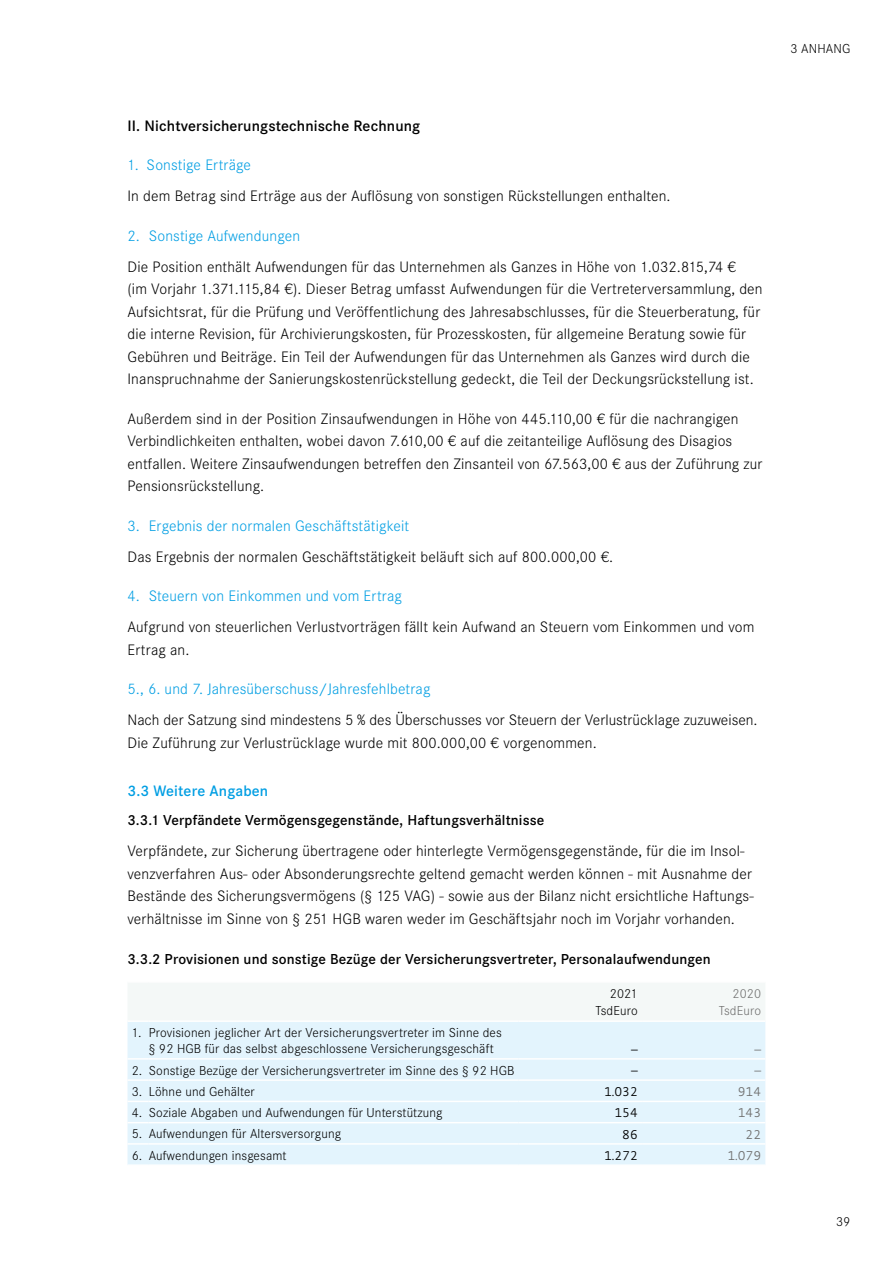
<style>
.page{position:relative;width:893px;height:1263px;background:#fff}
.page>*{position:absolute;margin:0;border:0;box-sizing:border-box;transform-origin:0 0}
.t1{font:300 15.75px/22.5px "Corporate S";letter-spacing:.01em;color:#000}
.t2{font:300 15.75px "Corporate S";letter-spacing:.01em;color:#009ee3}
.t3{font:600 15.75px "Corporate S";letter-spacing:.01em;color:#000}
.t4{font:600 15.75px "Corporate S";letter-spacing:.01em;color:#009ee3}
.t5{font:600 15px "Corporate S";letter-spacing:.01em;color:#000}
.t6{font:300 13.5px/16.5px "Corporate S";letter-spacing:.01em;color:#000;text-align:right}
.t7{font:300 13.5px "Strada TF";color:#000}
.t8{font:300 13.5px "Strada TF";color:#6f6f6e}
.t9{font:300 13.5px/16.5px "Corporate S";letter-spacing:.01em;color:#6f6f6e;text-align:right}
</style>
<div class="page">
<div style="left:128px;top:1022px;width:637px;height:142px;background:#e3f4fd"></div>
<svg style="left:128px;top:1058px;width:21px;height:1px"></svg>
<hr style="left:149px;top:1058px;width:370px;height:1px;background:#fff">
<hr style="left:128px;top:1079px;width:21px;height:2px;background:#fff">
<hr style="left:149px;top:1079px;width:370px;height:2px;background:#fff">
<svg style="left:128px;top:1101px;width:21px;height:1px"></svg>
<hr style="left:149px;top:1101px;width:370px;height:1px;background:#fff">
<svg style="left:128px;top:1122px;width:21px;height:1px"></svg>
<hr style="left:149px;top:1122px;width:370px;height:1px;background:#fff">
<hr style="left:128px;top:1143px;width:21px;height:2px;background:#fff">
<hr style="left:149px;top:1143px;width:370px;height:2px;background:#fff">
<div style="left:128px;top:983px;width:637px;height:37px;background:#f4f8f7"></div>
<hr style="left:519px;top:1058px;width:123px;height:1px;background:#fff">
<hr style="left:642px;top:1058px;width:123px;height:1px;background:#fff">
<hr style="left:519px;top:1079px;width:123px;height:2px;background:#fff">
<hr style="left:642px;top:1079px;width:123px;height:2px;background:#fff">
<hr style="left:519px;top:1101px;width:123px;height:1px;background:#fff">
<hr style="left:642px;top:1101px;width:123px;height:1px;background:#fff">
<hr style="left:519px;top:1122px;width:123px;height:1px;background:#fff">
<hr style="left:642px;top:1122px;width:123px;height:1px;background:#fff">
<hr style="left:519px;top:1143px;width:123px;height:2px;background:#fff">
<hr style="left:642px;top:1143px;width:123px;height:2px;background:#fff">
<p class="t3" style="left:128px;top:116px;width:294px">II. Nichtversicherungstechnische Rechnung</p>
<p class="t2" style="left:128px;top:156px;width:125px">1. Sonstige Erträge</p>
<p class="t1" style="left:128px;top:185px;width:545px">In dem Betrag sind Erträge aus der Auflösung von sonstigen Rückstellungen enthalten.</p>
<p class="t2" style="left:128px;top:227px;width:174px">2. Sonstige Aufwendungen</p>
<p class="t1" style="left:128px;top:255px;width:637px">Die Position enthält Aufwendungen für das Unternehmen als Ganzes in Höhe von 1.032.815,74 €<br>(im Vorjahr 1.371.115,84 €). Dieser Betrag umfasst Aufwendungen für die Vertreterversammlung, den Aufsichtsrat, für die Prüfung und Veröffentlichung des Jahresabschlusses, für die Steuerberatung, für die interne Revision, für Archivierungskosten, für Prozesskosten, für allgemeine Beratung sowie für Gebühren und Beiträge. Ein Teil der Aufwendungen für das Unternehmen als Ganzes wird durch die Inanspruchnahme der Sanierungskostenrückstellung gedeckt, die Teil der Deckungsrückstellung ist.</p>
<p class="t1" style="left:128px;top:407px;width:636px">Außerdem sind in der Position Zinsaufwendungen in Höhe von 445.110,00 € für die nachrangigen Verbindlichkeiten enthalten, wobei davon 7.610,00 € auf die zeitanteilige Auflösung des Disagios entfallen. Weitere Zinsaufwendungen betreffen den Zinsanteil von 67.563,00 € aus der Zuführung zur Pensionsrückstellung.</p>
<p class="t2" style="left:128px;top:517px;width:283px">3. Ergebnis der normalen Geschäftstätigkeit</p>
<p class="t1" style="left:128px;top:545px;width:487px">Das Ergebnis der normalen Geschäftstätigkeit beläuft sich auf 800.000,00 €.</p>
<p class="t2" style="left:128px;top:587px;width:276px">4. Steuern von Einkommen und vom Ertrag</p>
<p class="t1" style="left:128px;top:616px;width:628px">Aufgrund von steuerlichen Verlustvorträgen fällt kein Aufwand an Steuern vom Einkommen und vom<br>Ertrag an.</p>
<p class="t2" style="left:128px;top:680px;width:304px">5., 6. und 7. Jahresüberschuss/Jahresfehlbetrag</p>
<p class="t1" style="left:128px;top:709px;width:632px">Nach der Satzung sind mindestens 5 % des Überschusses vor Steuern der Verlustrücklage zuzuweisen.<br>Die Zuführung zur Verlustrücklage wurde mit 800.000,00 € vorgenommen.</p>
<p class="t4" style="left:128px;top:782px;width:142px">3.3 Weitere Angaben</p>
<p class="t5" style="left:128px;top:812px;width:418px">3.3.1 Verpfändete Vermögensgegenstände, Haftungsverhältnisse</p>
<p class="t1" style="left:128px;top:840px;width:628px">Verpfändete, zur Sicherung übertragene oder hinterlegte Vermögensgegenstände, für die im Insol&shy;venzverfahren Aus- oder Absonderungsrechte geltend gemacht werden können - mit Ausnahme der Bestände des Sicherungsvermögens (§ 125 VAG) - sowie aus der Bilanz nicht ersichtliche Haftungs&shy;verhältnisse im Sinne von § 251 HGB waren weder im Geschäftsjahr noch im Vorjahr vorhanden.</p>
<p class="t5" style="left:128px;top:950px;width:585px">3.3.2 Provisionen und sonstige Bezüge der Versicherungsvertreter, Personalaufwendungen</p>
<p class="t6" style="left:595px;top:986px;width:44px">2021<br>TsdEuro</p>
<p class="t9" style="left:719px;top:986px;width:44px">2020<br>TsdEuro</p>
<p class="t6" style="left:149px;top:1024px;width:355px;text-align:left;text-indent:-17px">1. Provisionen jeglicher Art der Versicherungsvertreter im Sinne des § 92 HGB für das selbst abgeschlossene Versicherungsgeschäft</p>
<p class="t7" style="left:631px;top:1041px;width:8px">–</p>
<p class="t8" style="left:754px;top:1041px;width:8px">–</p>
<p class="t6" style="left:132px;top:1062px;width:384px">2. Sonstige Bezüge der Versicherungsvertreter im Sinne des § 92 HGB</p>
<p class="t7" style="left:631px;top:1063px;width:8px">–</p>
<p class="t8" style="left:754px;top:1063px;width:8px">–</p>
<p class="t6" style="left:132px;top:1083px;width:125px">3. Löhne und Gehälter</p>
<p class="t7" style="left:604px;top:1084px;width:35px">1.032</p>
<p class="t8" style="left:738px;top:1084px;width:25px">914</p>
<p class="t6" style="left:132px;top:1104px;width:312px">4. Soziale Abgaben und Aufwendungen für Unterstützung</p>
<p class="t7" style="left:614px;top:1105px;width:25px">154</p>
<p class="t8" style="left:738px;top:1105px;width:25px">143</p>
<p class="t6" style="left:132px;top:1126px;width:211px">5. Aufwendungen für Altersversorgung</p>
<p class="t7" style="left:622px;top:1126px;width:17px">86</p>
<p class="t8" style="left:746px;top:1126px;width:17px">22</p>
<p class="t6" style="left:132px;top:1147px;width:156px">6. Aufwendungen insgesamt</p>
<p class="t7" style="left:604px;top:1148px;width:35px">1.272</p>
<p class="t8" style="left:727px;top:1148px;width:35px">1.079</p>
<p class="t6" style="left:790px;top:40px;width:61px">3 ANHANG</p>
<p class="t6" style="left:836px;top:1214px;width:16px">39</p>
</div>
